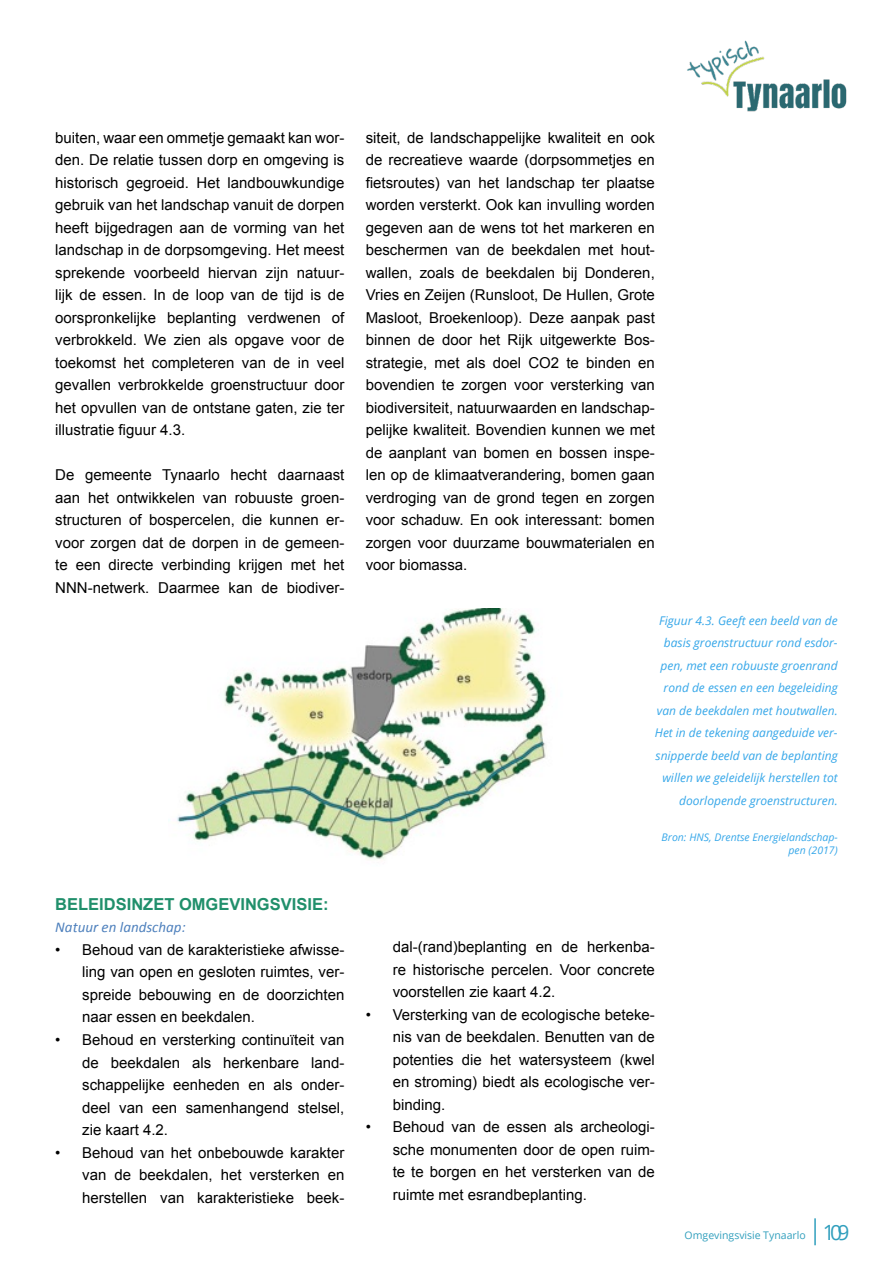
<style>
.page{position:relative;width:893px;height:1263px;background:#fff}
.page>*{position:absolute;margin:0;border:0;box-sizing:border-box;transform-origin:0 0}
.t1{font:700 16.5px "Arial";color:#208f6b}
.t2{font:15px/22.5px "Arial";color:#000;text-align:justify}
.t3{font:italic 15px "Calibri";color:#4f81bd}
.t4{font:italic 12px/22.5px "Open Sans";color:#36a7e9;text-align:right}
.t5{font:italic 10.5px/13.5px "Open Sans";color:#36a7e9;text-align:right}
.t6{font:10.5px "Open Sans";color:#319fbd}
.s1{font-size:21px}
</style>
<div class="page">
<hr style="left:814px;top:1218px;width:2px;height:27px;background:#319fbd">
<img style="left:687px;top:40px;width:160px;height:72px">
<img style="left:177px;top:608px;width:370px;height:251px">
<p class="t2" style="left:55px;top:126px;width:291px">buiten, waar een ommetje gemaakt kan wor&shy;den. De relatie tussen dorp en omgeving is historisch gegroeid. Het landbouwkundige gebruik van het landschap vanuit de dorpen heeft bijgedragen aan de vorming van het landschap in de dorpsomgeving. Het meest sprekende voorbeeld hiervan zijn natuur&shy;lijk de essen. In de loop van de tijd is de oorspronkelijke beplanting verdwenen of verbrokkeld. We zien als opgave voor de toekomst het completeren van de in veel gevallen verbrokkelde groenstructuur door het opvullen van de ontstane gaten, zie ter illustratie figuur 4.3.</p>
<p class="t2" style="left:55px;top:464px;width:291px">De gemeente Tynaarlo hecht daarnaast aan het ontwikkelen van robuuste groen&shy;structuren of bospercelen, die kunnen er&shy;voor zorgen dat de dorpen in de gemeen&shy;te een directe verbinding krijgen met het NNN-netwerk. Daarmee kan de biodiver-</p>
<p class="t1" style="left:55px;top:893px;width:275px">BELEIDSINZET OMGEVINGSVISIE:</p>
<p class="t3" style="left:55px;top:917px;width:132px">Natuur en landschap:</p>
<p class="t2" style="left:82px;top:939px;width:264px;text-indent:-27px">• Behoud van de karakteristieke afwisse&shy;ling van open en gesloten ruimtes, ver&shy;spreide bebouwing en de doorzichten naar essen en beekdalen.</p>
<p class="t2" style="left:82px;top:1029px;width:264px;text-indent:-27px">• Behoud en versterking continuïteit van de beekdalen als herkenbare land&shy;schappelijke eenheden en als onder&shy;deel van een samenhangend stelsel, zie kaart 4.2.</p>
<p class="t2" style="left:82px;top:1141px;width:264px;text-indent:-27px">• Behoud van het onbebouwde karakter van de beekdalen, het versterken en herstellen van karakteristieke beek-</p>
<p class="t2" style="left:366px;top:126px;width:291px">siteit, de landschappelijke kwaliteit en ook de recreatieve waarde (dorpsommetjes en fietsroutes) van het landschap ter plaatse worden versterkt. Ook kan invulling worden gegeven aan de wens tot het markeren en beschermen van de beekdalen met hout&shy;wallen, zoals de beekdalen bij Donderen, Vries en Zeijen (Runsloot, De Hullen, Grote Masloot, Broekenloop). Deze aanpak past binnen de door het Rijk uitgewerkte Bos&shy;strategie, met als doel CO2 te binden en bovendien te zorgen voor versterking van biodiversiteit, natuurwaarden en landschap&shy;pelijke kwaliteit. Bovendien kunnen we met de aanplant van bomen en bossen inspe&shy;len op de klimaatverandering, bomen gaan verdroging van de grond tegen en zorgen voor schaduw. En ook interessant: bomen zorgen voor duurzame bouwmaterialen en voor biomassa.</p>
<p class="t4" style="left:655px;top:609px;width:184px">Figuur 4.3. Geeft een beeld van de basis groenstructuur rond esdor&shy;pen, met een robuuste groenrand rond de essen en een begeleiding van de beekdalen met houtwallen.<br>Het in de tekening aangeduide ver&shy;snipperde beeld van de beplanting willen we geleidelijk herstellen tot doorlopende groenstructuren.</p>
<p class="t5" style="left:662px;top:830px;width:178px">Bron: HNS, Drentse Energielandschap&shy;pen (2017)</p>
<p class="t2" style="left:393px;top:936px;width:264px">dal-(rand)beplanting en de herkenba&shy;re historische percelen. Voor concrete voorstellen zie kaart 4.2.</p>
<p class="t2" style="left:393px;top:1003px;width:264px;text-indent:-27px">• Versterking van de ecologische beteke&shy;nis van de beekdalen. Benutten van de potenties die het watersysteem (kwel en stroming) biedt als ecologische ver&shy;binding.</p>
<p class="t2" style="left:393px;top:1116px;width:264px;text-indent:-27px">• Behoud van de essen als archeologi&shy;sche monumenten door de open ruim&shy;te te borgen en het versterken van de ruimte met esrandbeplanting.</p>
<p class="t6" style="left:685px;top:1228px;width:166px">Omgevingsvisie Tynaarlo <span class="s1">109</span></p>
</div>
